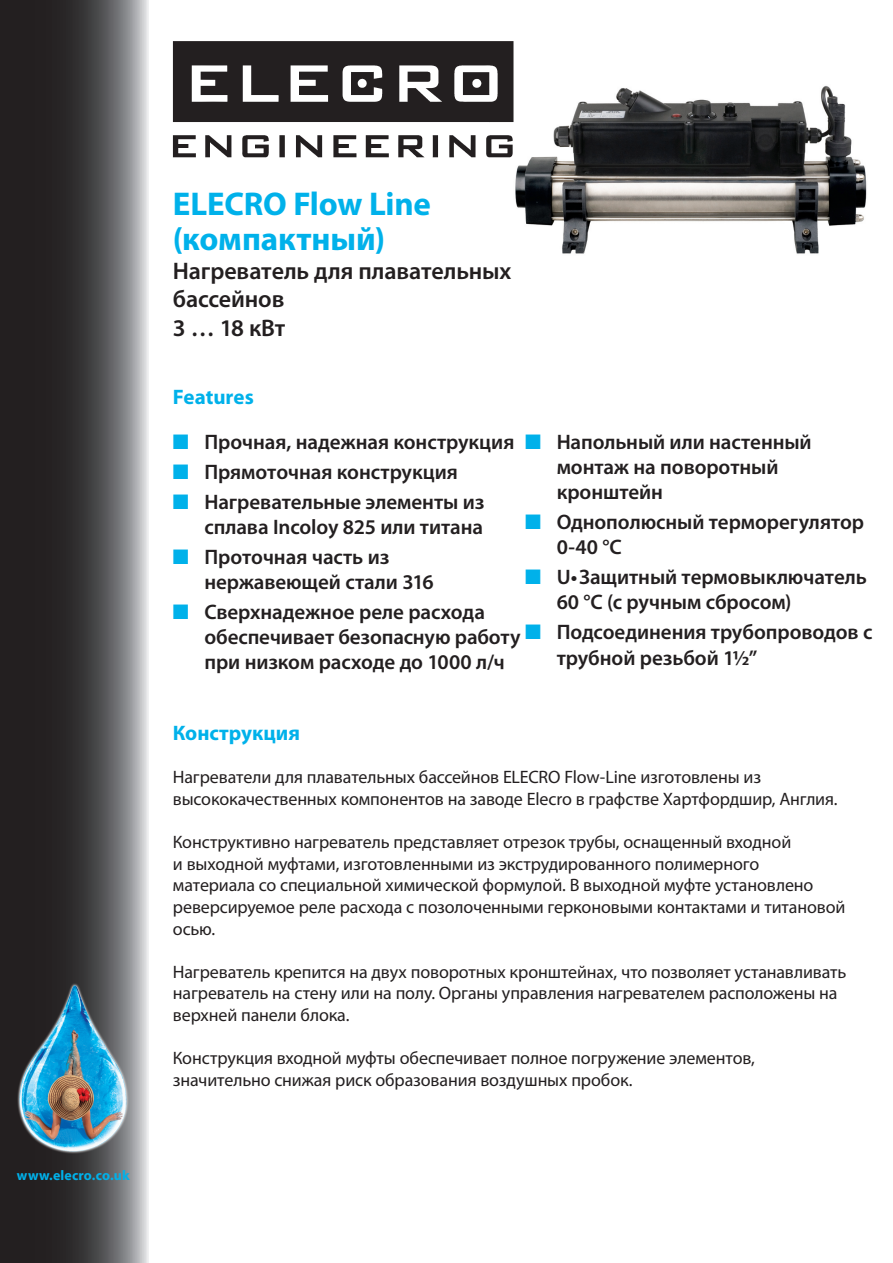
<style>
.page{position:relative;width:893px;height:1263px;background:#fff}
.page>*{position:absolute;margin:0;border:0;box-sizing:border-box;transform-origin:0 0}
.t1{font:700 33px "Myriad Pro";letter-spacing:-.005em;color:#00b1ea}
.t2{font:600 24px/28.8px "Myriad Pro";letter-spacing:-.005em;color:#231f20}
.t3{font:600 21px/25.2px "Myriad Pro";letter-spacing:-.005em;color:#231f20}
.t4{font:700 21px "Myriad Pro";color:#00b1ea}
.t5{font:18px/21.6px "Myriad Pro";letter-spacing:-.005em;color:#231f20}
.t6{font:700 13.95px "Myriad Pro";letter-spacing:.01em;color:#00b1ea}
.s1{color:#00b1ea}
</style>
<div class="page">
<svg style="left:0;top:0;width:149px;height:1263px;background:#4c4b4d"></svg>
<img style="left:12px;top:977px;width:122px;height:180px">
<img style="left:513px;top:85px;width:354px;height:169px">
<svg style="left:173px;top:135px;width:23px;height:22px"></svg>
<svg style="left:205px;top:135px;width:26px;height:22px"></svg>
<svg style="left:242px;top:135px;width:27px;height:22px"></svg>
<svg style="left:279px;top:135px;width:6px;height:22px"></svg>
<svg style="left:296px;top:135px;width:26px;height:22px"></svg>
<svg style="left:333px;top:135px;width:23px;height:22px"></svg>
<svg style="left:366px;top:135px;width:23px;height:22px"></svg>
<svg style="left:398px;top:135px;width:26px;height:22px"></svg>
<svg style="left:433px;top:135px;width:5px;height:22px"></svg>
<svg style="left:449px;top:135px;width:26px;height:22px"></svg>
<svg style="left:486px;top:135px;width:27px;height:22px"></svg>
<svg style="left:173px;top:41px;width:340px;height:81px;background:#494646"></svg>
<p class="t6" style="left:17px;top:1166px;width:114px">www.elecro.co.uk</p>
<p class="t1" style="left:173px;top:183px;width:260px">ELECRO Flow Line</p>
<p class="t1" style="left:173px;top:217px;width:214px">(компактный)</p>
<p class="t2" style="left:173px;top:255px;width:340px">Нагреватель для плавательных бассейнов</p>
<p class="t2" style="left:173px;top:313px;width:114px">3 … 18 кВт</p>
<p class="t4" style="left:173px;top:383px;width:82px">Features</p>
<p class="t3" style="left:173px;top:428px;width:343px"><span class="s1">■</span> Прочная, надежная конструкция</p>
<p class="t3" style="left:173px;top:458px;width:286px"><span class="s1">■</span> Прямоточная конструкция</p>
<p class="t3" style="left:173px;top:488px;width:313px;text-align:right"><span class="s1">■</span> Нагревательные элементы из сплава Incoloy 825 или титана</p>
<p class="t3" style="left:173px;top:544px;width:218px"><span class="s1">■</span> Проточная часть из</p>
<p class="t3" style="left:204px;top:569px;width:231px">нержавеющей стали 316</p>
<p class="t3" style="left:204px;top:599px;width:318px;text-indent:-32px"><span class="s1">■</span> Сверхнадежное реле расхода обеспечивает безопасную работу при низком расходе до 1000 л/ч</p>
<p class="t3" style="left:525px;top:428px;width:288px"><span class="s1">■</span> Напольный или настенный</p>
<p class="t3" style="left:557px;top:454px;width:223px">монтаж на поворотный кронштейн</p>
<p class="t3" style="left:557px;top:509px;width:309px;text-indent:-32px"><span class="s1">■</span> Однополюсный терморегулятор<br>0-40 °C</p>
<p class="t3" style="left:557px;top:564px;width:312px;text-indent:-32px"><span class="s1">■</span> U• Защитный термовыключатель<br>60 °C (с ручным сбросом)</p>
<p class="t3" style="left:557px;top:619px;width:317px;text-indent:-32px"><span class="s1">■</span> Подсоединения трубопроводов с трубной резьбой 1½”</p>
<p class="t4" style="left:173px;top:719px;width:129px">Конструкция</p>
<p class="t5" style="left:173px;top:766px;width:666px">Нагреватели для плавательных бассейнов ELECRO Flow-Line изготовлены из высококачественных компонентов на заводе Elecro в графстве Хартфордшир, Англия.</p>
<p class="t5" style="left:173px;top:831px;width:674px">Конструктивно нагреватель представляет отрезок трубы, оснащенный входной<br>и выходной муфтами, изготовленными из экструдированного полимерного материала со специальной химической формулой. В выходной муфте установлено реверсируемое реле расхода с позолоченными герконовыми контактами и титановой осью.</p>
<p class="t5" style="left:173px;top:960px;width:675px">Нагреватель крепится на двух поворотных кронштейнах, что позволяет устанавливать нагреватель на стену или на полу. Органы управления нагревателем расположены на верхней панели блока.</p>
<p class="t5" style="left:173px;top:1047px;width:584px">Конструкция входной муфты обеспечивает полное погружение элементов, значительно снижая риск образования воздушных пробок.</p>
</div>
